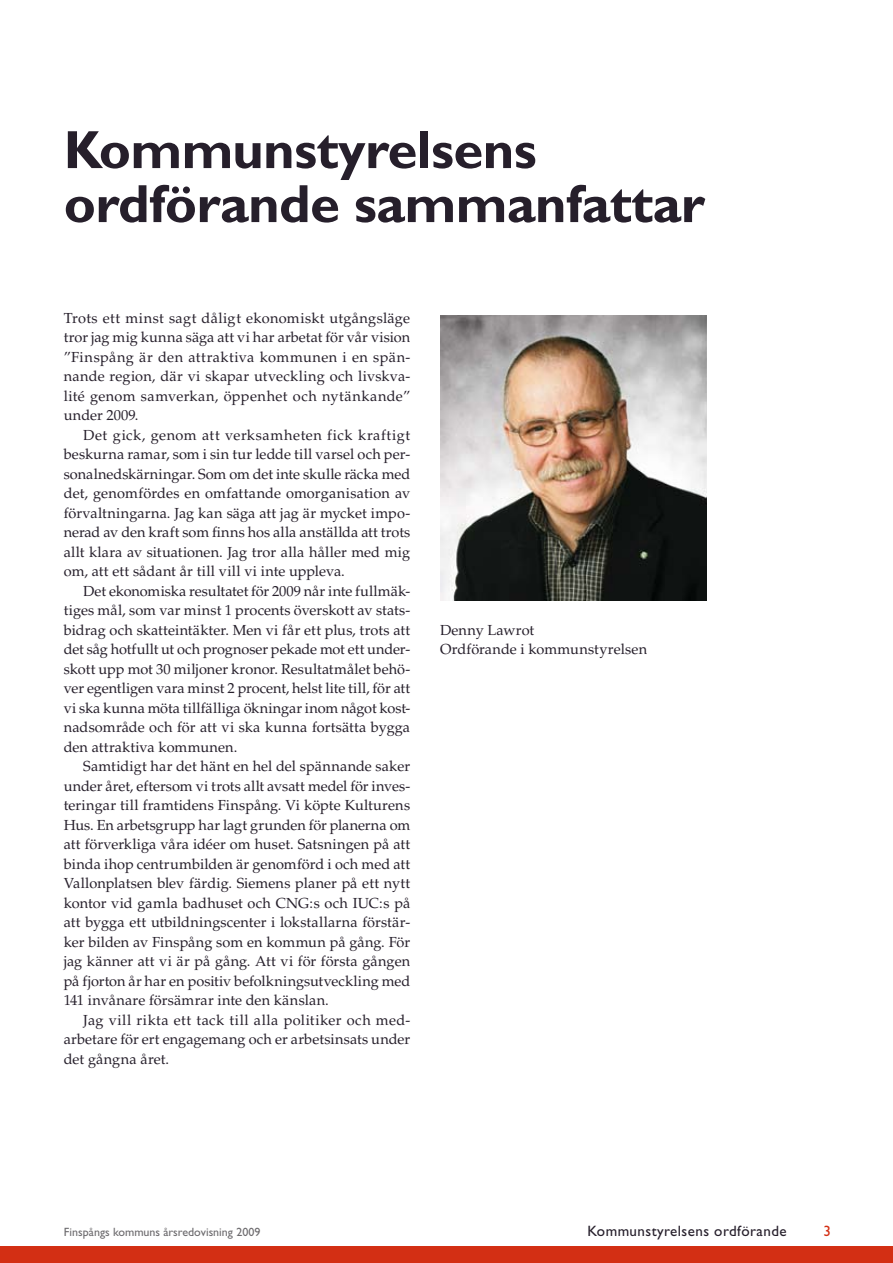
<style>
.page{position:relative;width:893px;height:1263px;background:#fff}
.page>*{position:absolute;margin:0;border:0;box-sizing:border-box;transform-origin:0 0}
.t1{font:700 54px/54px "Gill Sans";letter-spacing:-.01em;color:#261f2b}
.t2{font:15px "Gill Sans";letter-spacing:.03em;color:#261f2b}
.t3{font:15px "Gill Sans";color:#d32f14}
.t4{font:14.55px/19.5px "Palatino";letter-spacing:.01em;color:#261f2b;text-align:justify}
.t5{font:12px "Gill Sans";color:#6c6a6d}
</style>
<div class="page">
<div style="left:0;top:1246px;width:893px;height:17px;background:#d32f14"></div>
<img style="left:440px;top:316px;width:266px;height:284px">
<h1 class="t1" style="left:64px;top:123px;width:643px">Kommunstyrelsens ordförande sammanfattar</h1>
<p class="t4" style="left:64px;top:308px;width:348px">Trots ett minst sagt dåligt ekonomiskt utgångsläge tror jag mig kunna säga att vi har arbetat för vår vision ”Finspång är den attraktiva kommunen i en spän&shy;nande region, där vi skapar utveckling och livskva&shy;lité genom samverkan, öppenhet och nytänkande” under 2009.</p>
<p class="t4" style="left:64px;top:425px;width:348px;text-indent:19px">Det gick, genom att verksamheten fick kraftigt beskurna ramar, som i sin tur ledde till varsel och per&shy;sonalnedskärningar. Som om det inte skulle räcka med det, genomfördes en omfattande omorganisation av förvaltningarna. Jag kan säga att jag är mycket impo&shy;nerad av den kraft som finns hos alla anställda att trots allt klara av situationen. Jag tror alla håller med mig om, att ett sådant år till vill vi inte uppleva.</p>
<p class="t4" style="left:64px;top:581px;width:348px;text-indent:19px">Det ekonomiska resultatet för 2009 når inte fullmäk&shy;tiges mål, som var minst 1 procents överskott av stats&shy;bidrag och skatteintäkter. Men vi får ett plus, trots att det såg hotfullt ut och prognoser pekade mot ett under&shy;skott upp mot 30 miljoner kronor. Resultatmålet behö&shy;ver egentligen vara minst 2 procent, helst lite till, för att vi ska kunna möta tillfälliga ökningar inom något kost&shy;nadsområde och för att vi ska kunna fortsätta bygga den attraktiva kommunen.</p>
<p class="t4" style="left:64px;top:757px;width:348px;text-indent:19px">Samtidigt har det hänt en hel del spännande saker under året, eftersom vi trots allt avsatt medel för inves&shy;teringar till framtidens Finspång. Vi köpte Kulturens Hus. En arbetsgrupp har lagt grunden för planerna om att förverkliga våra idéer om huset. Satsningen på att binda ihop centrumbilden är genomförd i och med att Vallonplatsen blev färdig. Siemens planer på ett nytt kontor vid gamla badhuset och CNG:s och IUC:s på att bygga ett utbildningscenter i lokstallarna förstär&shy;ker bilden av Finspång som en kommun på gång. För jag känner att vi är på gång. Att vi för första gången på fjorton år har en positiv befolkningsutveckling med 141 invånare försämrar inte den känslan.</p>
<p class="t4" style="left:64px;top:1010px;width:348px;text-indent:19px">Jag vill rikta ett tack till alla politiker och med&shy;arbetare för ert engagemang och er arbetsinsats under det gångna året.</p>
<p class="t4" style="left:440px;top:620px;width:209px">Denny Lawrot<br>Ordförande i kommunstyrelsen</p>
<p class="t5" style="left:64px;top:1225px;width:198px">Finspångs kommuns årsredovisning 2009</p>
<p class="t2" style="left:588px;top:1222px;width:201px">Kommunstyrelsens ordförande</p>
<p class="t3" style="left:823px;top:1222px;width:9px">3</p>
</div>
